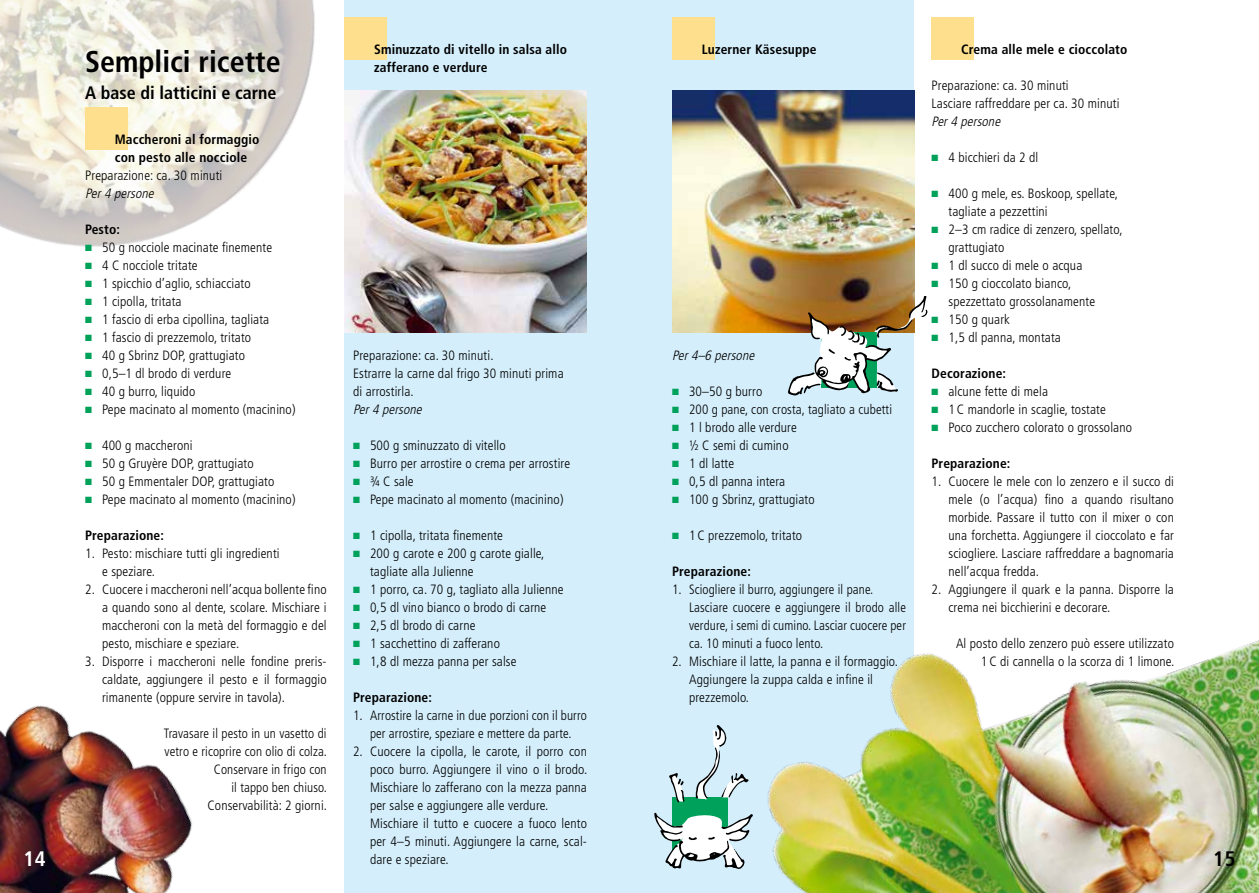
<style>
.page{position:relative;width:1259px;height:893px;background:#fff}
.page>*{position:absolute;margin:0;border:0;box-sizing:border-box;transform-origin:0 0}
.t1{font:700 condensed 30px "Frutiger";color:#000}
.t2{font:700 condensed 21px "Frutiger";color:#fff}
.t3{font:700 condensed 21px "Frutiger";color:#000}
.t4{font:700 condensed 18px "Frutiger";color:#000}
.t5{font:300 condensed 13.5px/18px "Frutiger";letter-spacing:.01em;color:#000}
.t6{font:700 condensed 13.5px/18px "Frutiger";letter-spacing:.01em;color:#000}
.t7{font:italic 300 condensed 13.5px "Frutiger";color:#000}
.s1{color:#00a15a}
</style>
<div class="page">
<div style="left:344px;top:0;width:570px;height:893px;background:#d4eefb"></div>
<img style="left:0;top:0;width:315px;height:247px">
<img style="left:748px;top:640px;width:511px;height:253px">
<img style="left:0;top:705px;width:192px;height:188px">
<div style="left:85px;top:107px;width:43px;height:43px;background:#fddf8d"></div>
<div style="left:672px;top:17px;width:42px;height:43px;background:#fddf8d"></div>
<div style="left:344px;top:17px;width:43px;height:43px;background:#fddf8d"></div>
<div style="left:931px;top:17px;width:43px;height:43px;background:#fddf8d"></div>
<img style="left:344px;top:90px;width:243px;height:243px">
<img style="left:672px;top:90px;width:242px;height:243px">
<div style="left:672px;top:798px;width:56px;height:55px;background:#00a15a"></div>
<svg style="left:669px;top:773px;width:15px;height:29px"></svg>
<svg style="left:696px;top:725px;width:52px;height:75px"></svg>
<svg style="left:654px;top:813px;width:99px;height:56px"></svg>
<svg style="left:787px;top:296px;width:141px;height:100px"></svg>
<p class="t6" style="left:961px;top:40px;width:168px">Crema alle mele e cioccolato</p>
<p class="t5" style="left:931px;top:77px;width:189px">Preparazione: ca. 30 minuti<br>Lasciare raffreddare per ca. 30 minuti</p>
<p class="t7" style="left:931px;top:114px;width:73px">Per4 persone</p>
<p class="t5" style="left:931px;top:149px;width:108px"><span class="s1">■</span> 4 bicchieri da 2 dl</p>
<p class="t5" style="left:948px;top:185px;width:171px;text-indent:-17px"><span class="s1">■</span> 400 g mele, es. Boskoop, spellate, tagliate a pezzettini</p>
<p class="t5" style="left:948px;top:221px;width:176px;text-indent:-17px"><span class="s1">■</span> 2–3 cm radice di zenzero, spellato, grattugiato</p>
<p class="t5" style="left:931px;top:257px;width:152px"><span class="s1">■</span> 1 dl succo di mele o acqua</p>
<p class="t5" style="left:948px;top:275px;width:148px;text-indent:-17px"><span class="s1">■</span> 150 g cioccolato bianco, spezzettato grossolanamente</p>
<p class="t5" style="left:931px;top:311px;width:80px"><span class="s1">■</span> 150 g quark</p>
<p class="t5" style="left:931px;top:329px;width:131px"><span class="s1">■</span> 1,5 dl panna, montata</p>
<p class="t6" style="left:931px;top:364px;width:76px">Decorazione:</p>
<p class="t5" style="left:931px;top:383px;width:118px"><span class="s1">■</span> alcune fette di mela</p>
<p class="t5" style="left:931px;top:401px;width:176px"><span class="s1">■</span> 1 C mandorle in scaglie, tostate</p>
<p class="t5" style="left:931px;top:419px;width:202px"><span class="s1">■</span> Poco zucchero colorato o grossolano</p>
<p class="t6" style="left:931px;top:454px;width:80px">Preparazione:</p>
<p class="t5" style="left:948px;top:473px;width:227px;text-align:justify;text-indent:-17px">1. Cuocere le mele con lo zenzero e il succo di mele (o l’acqua) fino a quando risultano morbide. Passare il tutto con il mixer o con una forchetta. Aggiungere il cioccolato e far sciogliere. Lasciare raffreddare a bagnomaria nell’acqua fredda.</p>
<p class="t5" style="left:948px;top:580px;width:227px;text-indent:-17px">2. Aggiungere il quark e la panna. Disporre la crema nei bicchierini e decorare.</p>
<p class="t5" style="left:956px;top:634px;width:220px;text-align:right">Al posto dello zenzero può essere utilizzato<br>1 C di cannella o la scorza di 1 limone.</p>
<p class="t6" style="left:374px;top:40px;width:194px">Sminuzzato di vitello in salsa allo zafferano e verdure</p>
<p class="t6" style="left:702px;top:40px;width:116px">Luzerner Käsesuppe</p>
<h1 class="t1" style="left:85px;top:44px;width:197px">Semplici ricette</h1>
<h3 class="t4" style="left:85px;top:82px;width:193px">A base di latticini e carne</h3>
<p class="t6" style="left:115px;top:130px;width:146px">Maccheroni al formaggio con pesto alle nocciole</p>
<p class="t5" style="left:85px;top:167px;width:139px">Preparazione: ca. 30 minuti</p>
<p class="t7" style="left:85px;top:186px;width:73px">Per4 persone</p>
<p class="t6" style="left:85px;top:220px;width:36px">Pesto:</p>
<p class="t5" style="left:85px;top:239px;width:189px"><span class="s1">■</span> 50 g nocciole macinate finemente</p>
<p class="t5" style="left:85px;top:257px;width:114px"><span class="s1">■</span> 4 C nocciole tritate</p>
<p class="t5" style="left:85px;top:275px;width:167px"><span class="s1">■</span> 1 spicchio d’aglio, schiacciato</p>
<p class="t5" style="left:85px;top:293px;width:98px"><span class="s1">■</span> 1 cipolla, tritata</p>
<p class="t5" style="left:85px;top:311px;width:186px"><span class="s1">■</span> 1 fascio di erba cipollina, tagliata</p>
<p class="t5" style="left:85px;top:329px;width:168px"><span class="s1">■</span> 1 fascio di prezzemolo, tritato</p>
<p class="t5" style="left:85px;top:347px;width:161px"><span class="s1">■</span> 40 g Sbrinz DOP, grattugiato</p>
<p class="t5" style="left:85px;top:365px;width:148px"><span class="s1">■</span> 0,5–1 dl brodo di verdure</p>
<p class="t5" style="left:85px;top:383px;width:112px"><span class="s1">■</span> 40 g burro, liquido</p>
<p class="t5" style="left:85px;top:401px;width:212px"><span class="s1">■</span> Pepe macinato al momento (macinino)</p>
<p class="t5" style="left:85px;top:437px;width:109px"><span class="s1">■</span> 400 g maccheroni</p>
<p class="t5" style="left:85px;top:455px;width:170px"><span class="s1">■</span> 50 g Gruyère DOP, grattugiato</p>
<p class="t5" style="left:85px;top:473px;width:191px"><span class="s1">■</span> 50 g Emmentaler DOP, grattugiato</p>
<p class="t5" style="left:85px;top:491px;width:212px"><span class="s1">■</span> Pepe macinato al momento (macinino)</p>
<p class="t6" style="left:85px;top:526px;width:80px">Preparazione:</p>
<p class="t5" style="left:102px;top:545px;width:179px;text-indent:-17px">1. Pesto: mischiare tutti gli ingredienti e speziare.</p>
<p class="t5" style="left:102px;top:581px;width:226px;text-align:justify;text-indent:-17px">2. Cuocere i maccheroni nell’acqua bollente fino a quando sono al dente, scolare. Mischiare i maccheroni con la metà del formaggio e del pesto, mischiare e speziare.</p>
<p class="t5" style="left:102px;top:652px;width:226px;text-align:justify;text-indent:-17px">3. Disporre i maccheroni nelle fondine preris&shy;caldate, aggiungere il pesto e il formaggio rimanente (oppure servire in tavola).</p>
<p class="t5" style="left:164px;top:725px;width:165px;text-align:right">Travasare il pesto in un vasetto di vetro e ricoprire con olio di colza.<br>Conservare in frigo con<br>il tappo ben chiuso.<br>Conservabilità: 2 giorni.</p>
<p class="t5" style="left:353px;top:347px;width:212px">Preparazione: ca. 30 minuti.<br>Estrarre la carne dal frigo 30 minuti prima di arrostirla.</p>
<p class="t7" style="left:353px;top:402px;width:73px">Per4 persone</p>
<p class="t5" style="left:353px;top:437px;width:154px"><span class="s1">■</span> 500 g sminuzzato di vitello</p>
<p class="t5" style="left:353px;top:455px;width:219px"><span class="s1">■</span> Burro per arrostire o crema per arrostire</p>
<p class="t5" style="left:353px;top:473px;width:62px"><span class="s1">■</span> ¾ C sale</p>
<p class="t5" style="left:353px;top:491px;width:212px"><span class="s1">■</span> Pepe macinato al momento (macinino)</p>
<p class="t5" style="left:353px;top:527px;width:151px"><span class="s1">■</span> 1 cipolla, tritata finemente</p>
<p class="t5" style="left:370px;top:545px;width:176px;text-indent:-17px"><span class="s1">■</span> 200 g carote e 200 g carote gialle, tagliate alla Julienne</p>
<p class="t5" style="left:353px;top:581px;width:212px"><span class="s1">■</span> 1 porro, ca. 70 g, tagliato alla Julienne</p>
<p class="t5" style="left:353px;top:599px;width:195px"><span class="s1">■</span> 0,5 dl vino bianco o brodo di carne</p>
<p class="t5" style="left:353px;top:617px;width:124px"><span class="s1">■</span> 2,5 dl brodo di carne</p>
<p class="t5" style="left:353px;top:635px;width:148px"><span class="s1">■</span> 1 sacchettino di zafferano</p>
<p class="t5" style="left:353px;top:653px;width:165px"><span class="s1">■</span> 1,8 dl mezza panna per salse</p>
<p class="t6" style="left:353px;top:688px;width:80px">Preparazione:</p>
<p class="t5" style="left:353px;top:707px;width:235px;text-align:center">1. Arrostire la carne in due porzioni con il burro per arrostire, speziare e mettere da parte.</p>
<p class="t5" style="left:370px;top:743px;width:219px;text-indent:-17px">2. Cuocere la cipolla, le carote, il porro con poco burro. Aggiungere il vino o il brodo.<br>Mischiare lo zafferano con la mezza panna per salse e aggiungere alle verdure.<br>Mischiare il tutto e cuocere a fuoco lento per 4–5 minuti. Aggiungere la carne, scal&shy;dare e speziare.</p>
<p class="t7" style="left:672px;top:348px;width:87px">Per4–6 persone</p>
<p class="t5" style="left:672px;top:383px;width:92px"><span class="s1">■</span> 30–50 g burro</p>
<p class="t5" style="left:672px;top:401px;width:222px"><span class="s1">■</span> 200 g pane, con crosta, tagliato a cubetti</p>
<p class="t5" style="left:672px;top:419px;width:126px"><span class="s1">■</span> 1 l brodo alle verdure</p>
<p class="t5" style="left:672px;top:437px;width:118px"><span class="s1">■</span> ½ C semi di cumino</p>
<p class="t5" style="left:672px;top:455px;width:64px"><span class="s1">■</span> 1 dl latte</p>
<p class="t5" style="left:672px;top:473px;width:115px"><span class="s1">■</span> 0,5 dl panna intera</p>
<p class="t5" style="left:672px;top:491px;width:144px"><span class="s1">■</span> 100 g Sbrinz, grattugiato</p>
<p class="t5" style="left:672px;top:527px;width:132px"><span class="s1">■</span> 1 C prezzemolo, tritato</p>
<p class="t6" style="left:672px;top:562px;width:80px">Preparazione:</p>
<p class="t5" style="left:689px;top:581px;width:218px;text-indent:-17px">1. Sciogliere il burro, aggiungere il pane.<br>Lasciare cuocere e aggiungere il brodo alle verdure, i semi di cumino. Lasciar cuocere per ca. 10 minuti a fuoco lento.</p>
<p class="t5" style="left:689px;top:653px;width:211px;text-indent:-17px">2. Mischiare il latte, la panna e il formaggio.<br>Aggiungere la zuppa calda e infine il prezzemolo.</p>
<h2 class="t2" style="left:23px;top:846px;width:24px">14</h2>
<h2 class="t3" style="left:1213px;top:846px;width:24px">15</h2>
</div>
